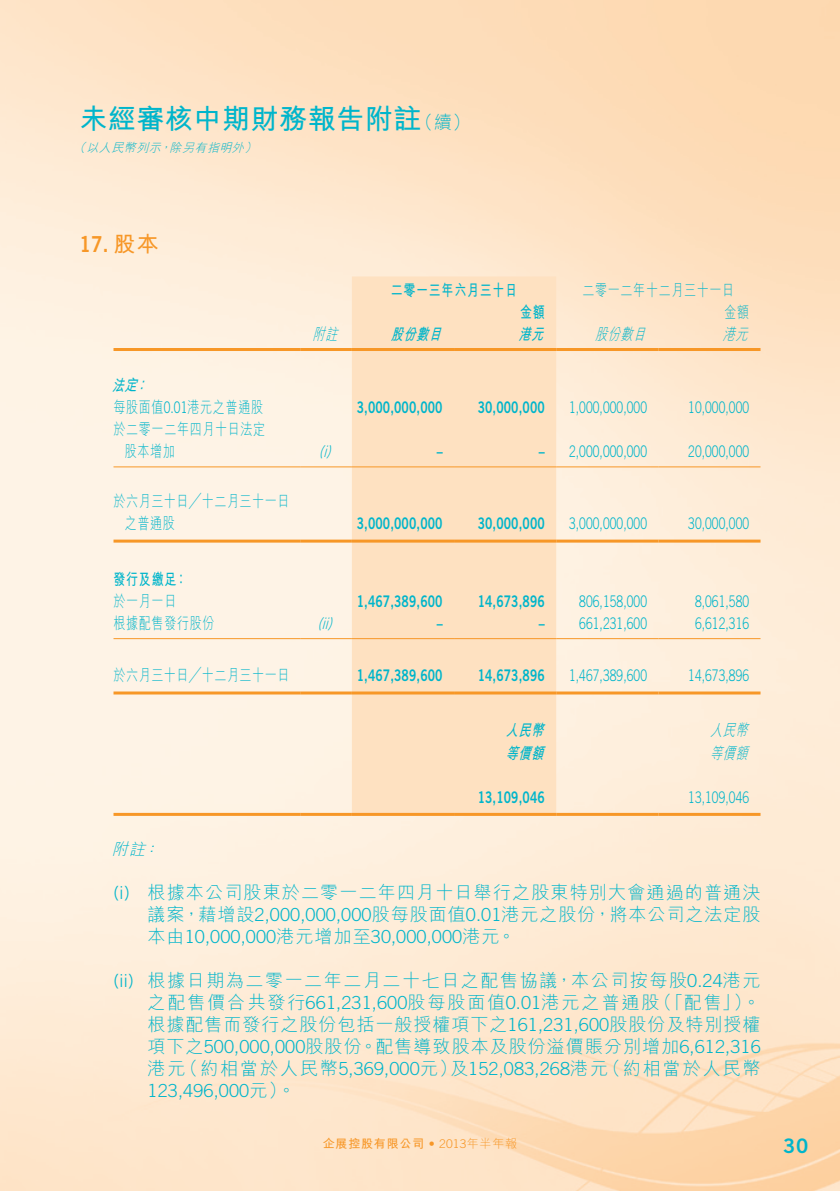
<style>
.page{position:relative;width:840px;height:1191px;background:#fff}
.page>*{position:absolute;margin:0;border:0;box-sizing:border-box;transform-origin:0 0}
.t1{font:700 28px "M Hei HK";letter-spacing:.02em;color:#00b5cb}
.Heading_1{font:22px "Trade Gothic LT Std Bd 2";color:#f79727;scale:.85 1}
.t2{font:20px "Trade Gothic LT Std Bd 2";color:#00b5cb}
.Notes{font:300 18px "M Hei HK";letter-spacing:.065em;color:#00b5cb}
.Notes-2{font:300 18px/22px "Trade Gothic LT Std";letter-spacing:.01em;color:#00b5cb}
.Notes-3{font:300 18px "M Hei HK";letter-spacing:.11em;color:#00b5cb}
.Notes-4{font:300 18px "M Hei HK";letter-spacing:.085em;color:#00b5cb}
.Body_Text{font:300 16px "Trade Gothic LT Std";letter-spacing:.01em;color:#00b5cb;scale:.75 1}
.Body_Text-2{font:16px "Trade Gothic LT Std Bd 2";letter-spacing:.01em;color:#00b5cb;scale:.75 1}
.Body_Text-3{font:300 16px "M Hei HK";letter-spacing:.06em;color:#00b5cb;scale:.75 1}
.Body_Text-4{font:700 16px "M Hei HK";letter-spacing:.06em;color:#00b5cb;scale:.75 1}
.Body_Text-5{font:italic 700 16px "M Hei HK";color:#00b5cb;scale:.75 1}
.Body_Text-6{font:italic 300 16px "M Hei HK";color:#00b5cb;scale:.75 1}
.Body_Text-7{font:italic 300 16px "Trade Gothic LT Std";color:#00b5cb;scale:.75 1}
.Notes-5{font:italic 300 16px "M Hei HK";color:#00b5cb}
.t3{font:700 12px "M Hei HK";letter-spacing:.065em;color:#f79727}
.t4{font:italic 300 12px "M Hei HK";color:#00b5cb}
.s1{font-family:"M Hei HK";font-weight:700}
.s2{font-family:"Trade Gothic LT Std"}
.s3{font-family:"M Hei HK"}
.s4{font-family:"Trade Gothic LT Std Bd 2";font-weight:400}
.s5{font-family:"Trade Gothic LT Std";font-weight:300}
.s6{font-weight:300}
</style>
<div class="page">
<img style="left:0;top:0;width:1px;height:1191px">
<div style="left:351px;top:276px;width:205px;height:537px;background:#fee1c1"></div>
<hr style="left:113px;top:348px;width:187px;height:3px;background:#f79727">
<hr style="left:300px;top:348px;width:51px;height:3px;background:#f79727">
<hr style="left:351px;top:348px;width:103px;height:3px;background:#f79727">
<hr style="left:454px;top:348px;width:102px;height:3px;background:#f79727">
<hr style="left:556px;top:348px;width:102px;height:3px;background:#f79727">
<hr style="left:658px;top:348px;width:102px;height:3px;background:#f79727">
<hr style="left:113px;top:466px;width:187px;height:1px;background:#f79727">
<hr style="left:300px;top:466px;width:51px;height:1px;background:#f79727">
<hr style="left:351px;top:466px;width:103px;height:1px;background:#f79727">
<hr style="left:454px;top:466px;width:102px;height:1px;background:#f79727">
<hr style="left:556px;top:466px;width:102px;height:1px;background:#f79727">
<hr style="left:658px;top:466px;width:102px;height:1px;background:#f79727">
<hr style="left:113px;top:539px;width:187px;height:3px;background:#f79727">
<hr style="left:300px;top:539px;width:51px;height:3px;background:#f79727">
<hr style="left:351px;top:539px;width:103px;height:3px;background:#f79727">
<hr style="left:454px;top:539px;width:102px;height:3px;background:#f79727">
<hr style="left:556px;top:539px;width:102px;height:3px;background:#f79727">
<hr style="left:658px;top:539px;width:102px;height:3px;background:#f79727">
<hr style="left:113px;top:638px;width:187px;height:1px;background:#f79727">
<hr style="left:300px;top:638px;width:51px;height:1px;background:#f79727">
<hr style="left:351px;top:638px;width:103px;height:1px;background:#f79727">
<hr style="left:454px;top:638px;width:102px;height:1px;background:#f79727">
<hr style="left:556px;top:638px;width:102px;height:1px;background:#f79727">
<hr style="left:658px;top:638px;width:102px;height:1px;background:#f79727">
<hr style="left:113px;top:691px;width:187px;height:3px;background:#f79727">
<hr style="left:300px;top:691px;width:51px;height:3px;background:#f79727">
<hr style="left:351px;top:691px;width:103px;height:3px;background:#f79727">
<hr style="left:454px;top:691px;width:102px;height:3px;background:#f79727">
<hr style="left:556px;top:691px;width:102px;height:3px;background:#f79727">
<hr style="left:658px;top:691px;width:102px;height:3px;background:#f79727">
<hr style="left:113px;top:813px;width:187px;height:3px;background:#f79727">
<hr style="left:300px;top:813px;width:51px;height:3px;background:#f79727">
<hr style="left:351px;top:813px;width:103px;height:3px;background:#f79727">
<hr style="left:454px;top:813px;width:102px;height:3px;background:#f79727">
<hr style="left:556px;top:813px;width:102px;height:3px;background:#f79727">
<hr style="left:658px;top:813px;width:102px;height:3px;background:#f79727">
<h1 class="t1" style="left:79px;top:99px;width:343px">未經審核中期財務報告附註</h1>
<p class="t4" style="left:244px;top:141px;width:17px">(</p>
<p class="Notes" style="left:415px;top:113px;width:57px">（續(</p>
<p class="t4" style="left:73px;top:141px;width:17px">（</p>
<p class="t4" style="left:86px;top:141px;width:79px">以人民幣列示</p>
<p class="t4" style="left:169px;top:141px;width:79px">除另有指明外</p>
<p class="t4" style="left:159px;top:141px;width:17px">，</p>
<p class="Heading_1" style="left:79px;top:231px;width:95px">17. <span class="s1">股本</span></p>
<p class="Body_Text-5" style="left:112px;top:373px;width:42px">法定</p>
<p class="Body_Text-5" style="left:135px;top:373px;width:25px">：</p>
<p class="Body_Text-3" style="left:113px;top:399px;width:201px">每股面值<span class="s2">0.01</span>港元之普通股</p>
<p class="Body_Text-3" style="left:113px;top:421px;width:204px">於二零一二年四月十日法定</p>
<p class="Body_Text-3" style="left:125px;top:443px;width:68px">股本增加</p>
<p class="Body_Text-3" style="left:113px;top:493px;width:236px">於六月三十日╱十二月三十一日</p>
<p class="Body_Text-3" style="left:125px;top:515px;width:68px">之普通股</p>
<p class="Body_Text-4" style="left:113px;top:567px;width:99px">發行及繳足：</p>
<p class="Body_Text-3" style="left:113px;top:592px;width:85px">於一月一日</p>
<p class="Body_Text-3" style="left:113px;top:614px;width:136px">根據配售發行股份</p>
<p class="Body_Text-3" style="left:113px;top:667px;width:236px">於六月三十日╱十二月三十一日</p>
<p class="Notes-5" style="left:112px;top:841px;width:39px">附註</p>
<p class="Notes-5" style="left:143px;top:841px;width:22px">：</p>
<p class="Body_Text-6" style="left:312px;top:326px;width:40px">附註</p>
<p class="Body_Text-4" style="left:390px;top:279px;width:170px">二零一三年六月三十日</p>
<p class="Body_Text-5" style="left:390px;top:323px;width:76px">股份數目</p>
<p class="Body_Text-4" style="left:520px;top:301px;width:34px">金額</p>
<p class="Body_Text-5" style="left:518px;top:323px;width:42px">港元</p>
<p class="Body_Text-3" style="left:582px;top:282px;width:204px">二零一二年十二月三十一日</p>
<p class="Body_Text-6" style="left:595px;top:326px;width:74px">股份數目</p>
<p class="Body_Text-3" style="left:724px;top:304px;width:34px">金額</p>
<p class="Body_Text-6" style="left:722px;top:326px;width:40px">港元</p>
<p class="Body_Text-7" style="left:319px;top:442px;width:23px">(i(</p>
<p class="Body_Text-2" style="left:356px;top:397px;width:116px">3,000,000,000</p>
<p class="Body_Text-2" style="left:436px;top:441px;width:9px">–</p>
<p class="Body_Text-2" style="left:356px;top:513px;width:116px">3,000,000,000</p>
<p class="Body_Text-2" style="left:477px;top:397px;width:91px">30,000,000</p>
<p class="Body_Text-2" style="left:538px;top:441px;width:9px">–</p>
<p class="Body_Text-2" style="left:477px;top:513px;width:91px">30,000,000</p>
<p class="Body_Text" style="left:568px;top:398px;width:105px">1,000,000,000</p>
<p class="Body_Text" style="left:568px;top:442px;width:105px">2,000,000,000</p>
<p class="Body_Text" style="left:568px;top:514px;width:105px">3,000,000,000</p>
<p class="Body_Text" style="left:687px;top:398px;width:83px">10,000,000</p>
<p class="Body_Text" style="left:687px;top:442px;width:83px">20,000,000</p>
<p class="Body_Text" style="left:687px;top:514px;width:83px">30,000,000</p>
<p class="Body_Text-7" style="left:318px;top:613px;width:26px">(i i(</p>
<p class="Body_Text-2" style="left:356px;top:591px;width:116px">1,467,389,600</p>
<p class="Body_Text-2" style="left:436px;top:613px;width:9px">–</p>
<p class="Body_Text-2" style="left:356px;top:665px;width:116px">1,467,389,600</p>
<p class="Body_Text-2" style="left:477px;top:591px;width:91px">14,673,896</p>
<p class="Body_Text-2" style="left:538px;top:613px;width:9px">–</p>
<p class="Body_Text-2" style="left:477px;top:665px;width:91px">14,673,896</p>
<p class="Body_Text-5" style="left:505px;top:719px;width:59px">人民幣</p>
<p class="Body_Text-5" style="left:505px;top:741px;width:59px">等價額</p>
<p class="Body_Text-2" style="left:477px;top:787px;width:91px">13,109,046</p>
<p class="Body_Text" style="left:579px;top:591px;width:92px">806,158,000</p>
<p class="Body_Text" style="left:579px;top:613px;width:92px">661,231,600</p>
<p class="Body_Text" style="left:568px;top:666px;width:105px">1,467,389,600</p>
<p class="Body_Text" style="left:694px;top:591px;width:74px">8,061,580</p>
<p class="Body_Text" style="left:694px;top:613px;width:74px">6,612,316</p>
<p class="Body_Text" style="left:687px;top:666px;width:83px">14,673,896</p>
<p class="Body_Text-6" style="left:709px;top:722px;width:57px">人民幣</p>
<p class="Body_Text-6" style="left:709px;top:744px;width:57px">等價額</p>
<p class="Body_Text" style="left:687px;top:787px;width:83px">13,109,046</p>
<p class="Notes-2" style="left:113px;top:881px;width:18px">)i(</p>
<p class="Notes-2" style="left:113px;top:969px;width:22px">)i i(</p>
<p class="Notes" style="left:147px;top:883px;width:614px">根據本公司股東於二零一二年四月十日舉行之股東特別大會通過的普通決</p>
<p class="Notes-2" style="left:147px;top:903px;width:614px"><span class="s3">議案，藉增設</span>2,000,000,000<span class="s3">股每股面值</span>0.01<span class="s3">港元之股份，將本公司之法定股本由</span>10,000,000<span class="s3">港元增加至</span>30,000,000<span class="s3">港元。</span></p>
<p class="Notes-4" style="left:147px;top:971px;width:614px">根據日期為二零一二年二月二十七日之配售協議，本公司按每股<span class="s2">0.24</span>港元</p>
<p class="Notes" style="left:653px;top:993px;width:87px">（「配售「</p>
<p class="Notes" style="left:733px;top:993px;width:29px">。(</p>
<p class="Notes-3" style="left:147px;top:993px;width:513px">之配售價合共發行<span class="s2">661,231,600</span>股每股面值<span class="s2">0.01</span>港元之普通股</p>
<p class="Notes" style="left:147px;top:1015px;width:614px">根據配售而發行之股份包括一般授權項下之<span class="s2">161,231,600</span>股股份及特別授權</p>
<p class="Notes" style="left:147px;top:1037px;width:614px">項下之<span class="s2">500,000,000</span>股股份。配售導致股本及股份溢價賬分別增加<span class="s2">6,612,316</span></p>
<p class="Notes-3" style="left:602px;top:1059px;width:159px">（約相當於人民幣</p>
<p class="Notes-3" style="left:180px;top:1059px;width:278px">（約相當於人民幣<span class="s2">5,369,000</span>元）</p>
<p class="Notes-2" style="left:147px;top:1057px;width:149px"><span class="s3">港元<br></span>123,496,000<span class="s3">元。(</span></p>
<p class="Notes-2" style="left:450px;top:1057px;width:159px"><span class="s3">及</span>152,083,268<span class="s3">港元</span></p>
<p class="t3" style="left:322px;top:1135px;width:196px">企展控股有限公司 <span class="s4">•</span> <span class="s5">2013</span><span class="s6">年半年報</span></p>
<p class="t2" style="left:782px;top:1133px;width:27px">30</p>
</div>
